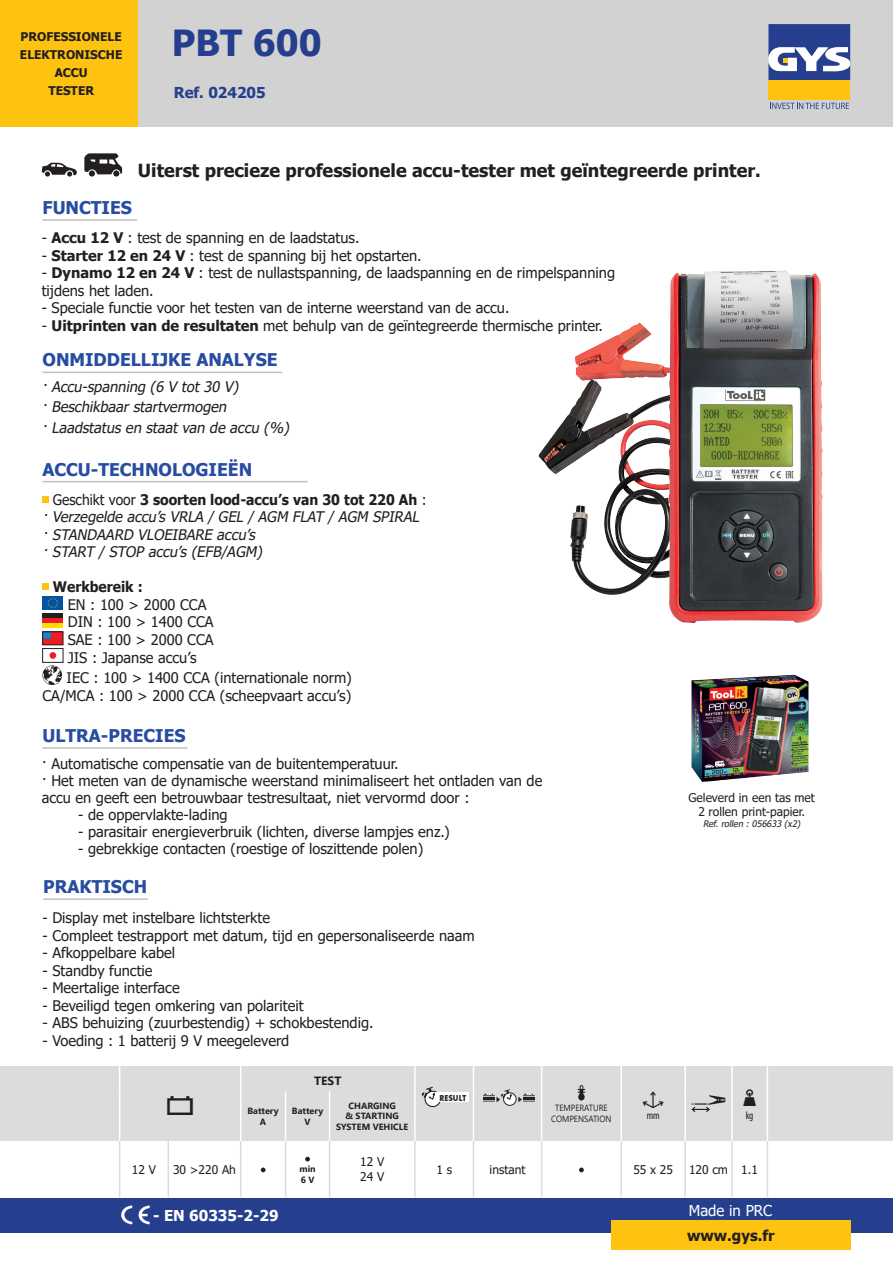
<style>
.page{position:relative;width:893px;height:1263px;background:#fff}
.page>*{position:absolute;margin:0;border:0;box-sizing:border-box;transform-origin:0 0}
.t1{font:700 36px "Tahoma";color:#253f8e}
.t2{font:700 18px "Tahoma";color:#231f20}
.t3{font:700 17.55px "Tahoma";color:#274ca0}
.t4{font:700 15px "Tahoma";color:#fff}
.t5{font:700 15px "Tahoma";color:#253f8e}
.t6{font:700 15px "Tahoma";color:#231f20}
.t7{font:15px "Tahoma";color:#fff}
.t8{font:14.55px/17.5px "Tahoma";color:#231f20}
.t9{font:italic 14.55px "Tahoma";color:#231f20}
.t10{font:700 14.55px "Tahoma";color:#231f20;scale:.95 1}
.t11{font:12px/14.4px "Tahoma";color:#231f20;text-align:center}
.t12{font:700 12px "Tahoma";color:#231f20}
.t13{font:700 12px "Segoe UI";color:#231f20}
.Normal_7pt_condensed{font:condensed 10.95px "Myriad Pro";color:#231f20;scale:.95 1}
.t14{font:700 9px/10.8px "Segoe UI";color:#231f20;text-align:center}
.t15{font:9px/10.8px "Segoe UI";color:#231f20;text-align:center;scale:.9 1}
.t16{font:italic 9px "Tahoma";color:#231f20}
.t17{font:700 8.85px "Futura";color:#231f20;scale:.9 1}
.s1{font-weight:700}
.s2{font-weight:400}
</style>
<div class="page">
<div style="left:137px;top:0;width:756px;height:127px;background:#d2d2d2"></div>
<div style="left:0;top:1198px;width:893px;height:34px;background:#253f8e"></div>
<div style="left:768px;top:81px;width:82px;height:19px;background:#fec210"></div>
<svg style="left:768px;top:24px;width:82px;height:57px;background:#6575a9"></svg>
<svg style="left:770px;top:103px;width:79px;height:6px"></svg>
<div style="left:0;top:0;width:137px;height:127px;background:#fec210"></div>
<div style="left:611px;top:1220px;width:239px;height:30px;background:#fec210"></div>
<div style="left:0;top:1066px;width:893px;height:75px;background:#dcdcdc"></div>
<svg style="left:119px;top:1066px;width:1px;height:25px"></svg>
<svg style="left:240px;top:1066px;width:1px;height:25px"></svg>
<hr style="left:414px;top:1066px;width:2px;height:25px;background:#fff">
<svg style="left:473px;top:1066px;width:1px;height:25px"></svg>
<hr style="left:620px;top:1066px;width:2px;height:25px;background:#fff">
<hr style="left:684px;top:1066px;width:2px;height:25px;background:#fff">
<hr style="left:731px;top:1066px;width:2px;height:25px;background:#fff">
<svg style="left:767px;top:1066px;width:1px;height:25px"></svg>
<hr style="left:119px;top:1091px;width:1px;height:50px;background:#fff">
<hr style="left:240px;top:1091px;width:1px;height:50px;background:#fff">
<hr style="left:285px;top:1091px;width:1px;height:50px;background:#fff">
<hr style="left:329px;top:1091px;width:1px;height:50px;background:#fff">
<hr style="left:414px;top:1091px;width:2px;height:50px;background:#fff">
<hr style="left:473px;top:1091px;width:1px;height:50px;background:#fff">
<hr style="left:541px;top:1091px;width:1px;height:50px;background:#fff">
<hr style="left:620px;top:1091px;width:2px;height:50px;background:#fff">
<hr style="left:684px;top:1091px;width:2px;height:50px;background:#fff">
<hr style="left:731px;top:1091px;width:2px;height:50px;background:#fff">
<hr style="left:767px;top:1091px;width:1px;height:50px;background:#fff">
<hr style="left:119px;top:1141px;width:1px;height:56px;background:#dcdcdc">
<hr style="left:767px;top:1141px;width:1px;height:56px;background:#dcdcdc">
<svg style="left:422px;top:1087px;width:19px;height:20px"></svg>
<div style="left:436px;top:1092px;width:33px;height:10px;background:#fff"></div>
<svg style="left:483px;top:1066px;width:59px;height:40px"></svg>
<svg style="left:578px;top:1085px;width:7px;height:15px"></svg>
<svg style="left:691px;top:1095px;width:35px;height:17px"></svg>
<svg style="left:120px;top:1141px;width:647px;height:56px"></svg>
<svg style="left:121px;top:1205px;width:11px;height:19px"></svg>
<svg style="left:139px;top:1205px;width:11px;height:19px"></svg>
<div style="left:42px;top:496px;width:7px;height:6px;background:#fec210"></div>
<div style="left:42px;top:584px;width:7px;height:6px;background:#fec210"></div>
<div style="left:42px;top:596px;width:21px;height:14px;background:#0353a5"></div>
<svg style="left:47px;top:598px;width:11px;height:10px"></svg>
<hr style="left:42px;top:614px;width:21px;height:4px;background:#231f20">
<hr style="left:42px;top:623px;width:21px;height:4px;background:#ffdc01">
<div style="left:42px;top:618px;width:21px;height:5px;background:#ee1d23"></div>
<svg style="left:44px;top:634px;width:17px;height:9px"></svg>
<div style="left:42px;top:648px;width:21px;height:14px;border:1px solid #231f20"></div>
<div style="left:50px;top:652px;width:6px;height:7px;background:#ee1d23;border-radius:50%"></div>
<svg style="left:42px;top:665px;width:20px;height:20px"></svg>
<hr style="left:42px;top:219px;width:95px;height:2px;background:#bebebe">
<hr style="left:42px;top:481px;width:266px;height:1px;background:#bebebe">
<hr style="left:42px;top:747px;width:145px;height:2px;background:#bebebe">
<hr style="left:42px;top:372px;width:240px;height:1px;background:#bebebe">
<hr style="left:43px;top:898px;width:105px;height:2px;background:#bebebe">
<img style="left:538px;top:270px;width:285px;height:353px">
<img style="left:691px;top:675px;width:118px;height:107px">
<svg style="left:42px;top:163px;width:35px;height:14px"></svg>
<svg style="left:84px;top:153px;width:38px;height:24px"></svg>
<p class="t1" style="left:172px;top:18px;width:151px">PBT 600</p>
<p class="t12" style="left:21px;top:28px;width:103px">PROFESSIONELE</p>
<p class="t12" style="left:20px;top:46px;width:104px">ELEKTRONISCHE</p>
<p class="t12" style="left:55px;top:64px;width:35px">ACCU</p>
<p class="t12" style="left:48px;top:82px;width:47px">TESTER</p>
<p class="t5" style="left:174px;top:82px;width:93px">Ref. 024205</p>
<p class="t2" style="left:138px;top:157px;width:624px">Uiterst precieze professionele accu-tester met geïntegreerde printer.</p>
<p class="t3" style="left:42px;top:195px;width:91px">FUNCTIES</p>
<p class="t8" style="left:42px;top:230px;width:319px">- <span class="s1">Accu 12 V</span> : test de spanning en de laadstatus.</p>
<p class="t8" style="left:42px;top:247px;width:382px">- <span class="s1">Starter 12 en 24 V</span> : test de spanning bij het opstarten.</p>
<p class="t8" style="left:42px;top:265px;width:575px">- <span class="s1">Dynamo 12 en 24 V</span> : test de nullastspanning, de laadspanning en de rimpelspanning tijdens het laden.</p>
<p class="t8" style="left:42px;top:300px;width:469px">- Speciale functie voor het testen van de interne weerstand van de accu.</p>
<p class="t8" style="left:42px;top:317px;width:563px">- <span class="s1">Uitprinten van de resultaten</span> met behulp van de geïntegreerde thermische printer.</p>
<p class="t3" style="left:42px;top:348px;width:237px">ONMIDDELLIJKE ANALYSE</p>
<p class="t9" style="left:42px;top:377px;width:202px">·Accu-spanning (6 V tot30 V)</p>
<p class="t9" style="left:42px;top:397px;width:190px">·Beschikbaarstartvermogen</p>
<p class="t9" style="left:42px;top:418px;width:252px">·Laadstatusen staatvan de accu (%)</p>
<p class="t3" style="left:42px;top:457px;width:211px">ACCU-TECHNOLOGIEËN</p>
<p class="t10" style="left:53px;top:489px;width:395px"><span class="s2">Geschikt voor</span> 3 soorten lood-accu’s van 30 tot 220 Ah <span class="s2">:</span></p>
<p class="t9" style="left:42px;top:507px;width:382px">·Verzegelde accu’sVRLA /GEL /AGM FLAT /AGM SPIRAL</p>
<p class="t9" style="left:42px;top:525px;width:218px">·STANDAARD VLOEIBARE accu’s</p>
<p class="t9" style="left:42px;top:542px;width:225px">·START /STOP accu’s(EFB/AGM)</p>
<p class="t10" style="left:53px;top:577px;width:96px">Werkbereik :</p>
<p class="t8" style="left:68px;top:597px;width:140px">EN : 100 &gt; 2000 CCA</p>
<p class="t8" style="left:68px;top:614px;width:147px">DIN : 100 &gt; 1400 CCA</p>
<p class="t8" style="left:68px;top:632px;width:147px">SAE : 100 &gt; 2000 CCA</p>
<p class="t8" style="left:68px;top:649px;width:130px">JIS : Japanse accu’s</p>
<p class="t8" style="left:67px;top:670px;width:287px">IEC : 100 &gt; 1400 CCA (internationale norm)</p>
<p class="t8" style="left:42px;top:687px;width:310px">CA/MCA : 100 &gt; 2000 CCA (scheepvaart accu’s)</p>
<p class="t3" style="left:42px;top:723px;width:145px">ULTRA-PRECIES</p>
<p class="t8" style="left:42px;top:756px;width:358px">· Automatische compensatie van de buitentemperatuur.</p>
<p class="t8" style="left:42px;top:773px;width:502px;line-height:17.1px">· Het meten van de dynamische weerstand minimaliseert het ontladen van de accu en geeft een betrouwbaar testresultaat, niet vervormd door :</p>
<p class="t8" style="left:78px;top:807px;width:151px">- de oppervlakte-lading</p>
<p class="t8" style="left:78px;top:824px;width:373px">- parasitair energieverbruik (lichten, diverse lampjes enz.)</p>
<p class="t8" style="left:78px;top:841px;width:347px">- gebrekkige contacten (roestige of loszittende polen)</p>
<p class="t3" style="left:43px;top:874px;width:105px">PRAKTISCH</p>
<p class="t8" style="left:42px;top:910px;width:229px">- Display met instelbare lichtsterkte</p>
<p class="t8" style="left:42px;top:927px;width:434px">- Compleet testrapport met datum, tijd en gepersonaliseerde naam</p>
<p class="t8" style="left:42px;top:945px;width:134px">- Afkoppelbare kabel</p>
<p class="t8" style="left:42px;top:962px;width:112px">- Standby functie</p>
<p class="t8" style="left:42px;top:980px;width:139px">- Meertalige interface</p>
<p class="t8" style="left:42px;top:998px;width:263px">- Beveiligd tegen omkering van polariteit</p>
<p class="t8" style="left:42px;top:1015px;width:333px">- ABS behuizing (zuurbestendig) + schokbestendig.</p>
<p class="t8" style="left:42px;top:1033px;width:248px">- Voeding : 1 batterij 9 V meegeleverd</p>
<p class="t11" style="left:689px;top:791px;width:128px">Geleverd in een tas met<br>2 rollen print-papier.</p>
<p class="t16" style="left:703px;top:818px;width:101px">Ref.rollen :056633 (x2)</p>
<p class="t13" style="left:314px;top:1069px;width:29px">TEST</p>
<p class="t14" style="left:248px;top:1105px;width:33px">Battery<br>A</p>
<p class="t14" style="left:292px;top:1105px;width:33px">Battery<br>V</p>
<p class="t14" style="left:349px;top:1099px;width:49px">CHARGING</p>
<p class="t14" style="left:345px;top:1110px;width:55px">&amp; STARTING</p>
<p class="t14" style="left:336px;top:1121px;width:74px">SYSTEM VEHICLE</p>
<p class="t17" style="left:439px;top:1092px;width:31px">RESULT</p>
<p class="t15" style="left:551px;top:1102px;width:69px">TEMPERATURE<br>COMPENSATION</p>
<p class="Normal_7pt_condensed" style="left:647px;top:1109px;width:15px">mm</p>
<p class="Normal_7pt_condensed" style="left:746px;top:1109px;width:10px">kg</p>
<p class="t11" style="left:132px;top:1163px;width:26px">12 V</p>
<p class="t11" style="left:173px;top:1163px;width:64px">30 &gt;220 Ah</p>
<p class="t14" style="left:299px;top:1163px;width:18px;text-align:left">min<br>6 V</p>
<p class="t4" style="left:153px;top:1205px;width:127px">- EN 60335-2-29</p>
<p class="t11" style="left:360px;top:1155px;width:26px">12 V</p>
<p class="t11" style="left:360px;top:1170px;width:26px">24 V</p>
<p class="t11" style="left:436px;top:1163px;width:17px">1 s</p>
<p class="t11" style="left:490px;top:1163px;width:37px">instant</p>
<p class="t11" style="left:633px;top:1163px;width:41px">55 x 25</p>
<p class="t11" style="left:689px;top:1163px;width:41px">120 cm</p>
<p class="t11" style="left:741px;top:1163px;width:18px">1.1</p>
<p class="t7" style="left:689px;top:1200px;width:85px">Made in PRC</p>
<p class="t6" style="left:687px;top:1225px;width:89px">www.gys.fr</p>
</div>
